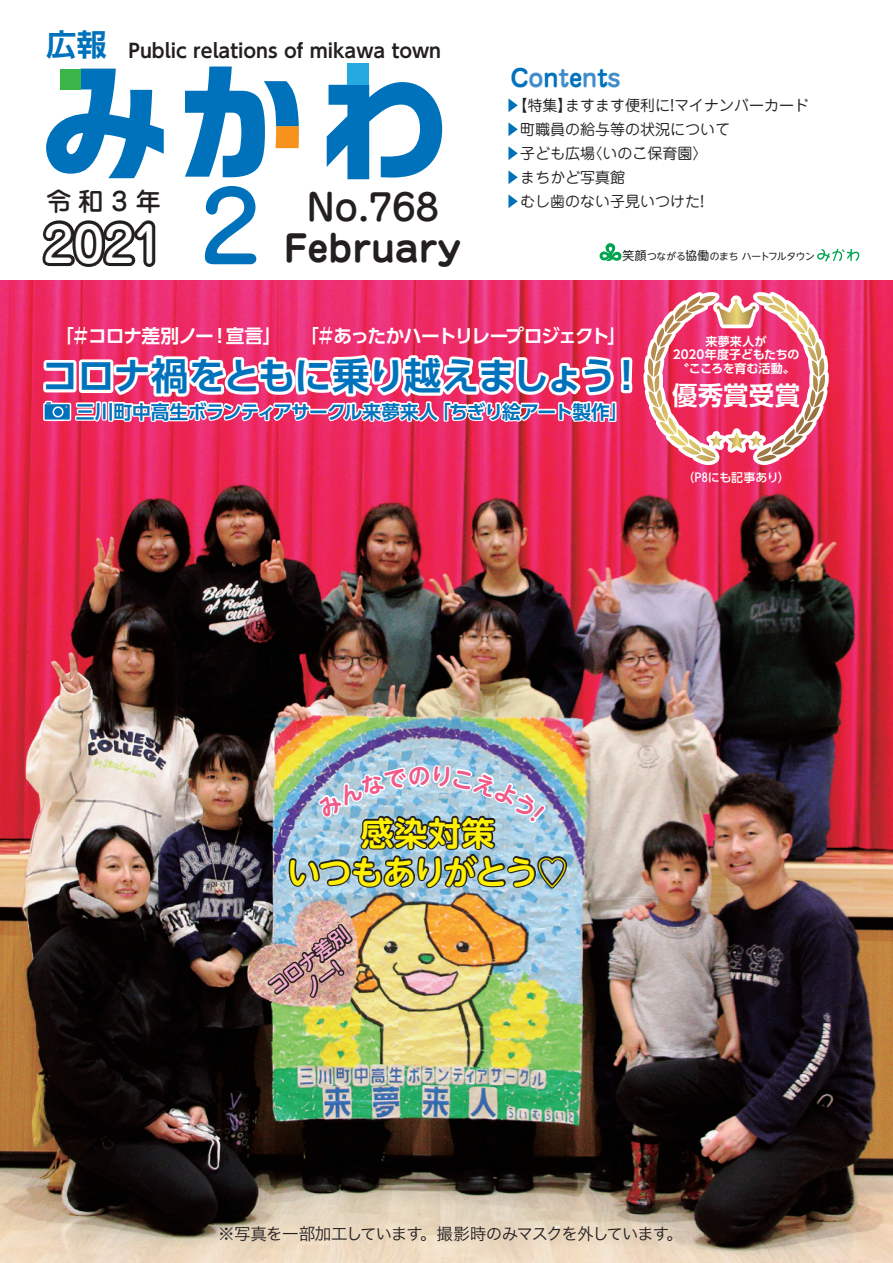
<style>
.page{position:relative;width:893px;height:1263px;background:#fff}
.page>*{position:absolute;margin:0;border:0;box-sizing:border-box;transform-origin:0 0}
.t1{font:500 97.2px "Jun 34 Pro";color:#0072bc}
.t2{font:500 48.75px "Jun 34 Pro";color:#fff}
.t3{font:700 37.5px "UD Shin Go Pro De";letter-spacing:-.045em;color:#0072bc}
.t4{font:700 36.45px "Jun 501 Pro";color:#231f20;scale:1.04 1}
.t5{font:500 36.45px "Jun 34 Pro";color:#231f20;scale:1.04 1}
.t6{font:700 33px/39px "UD Shin M Go Pro De";letter-spacing:-.035em;color:#fff101;text-align:center}
.t7{font:700 30.3px "UD Shin Go Pro De";color:#0072bc}
.t8{font:700 25.5px "UD Shin Go Pro De";letter-spacing:.01em;color:#fff}
.t9{font:500 25.5px "Jun 34 Pro";color:#231f20}
.t10{font:700 24px "Jun 501 Pro";letter-spacing:-.005em;color:#0072bc}
.t11{font:700 19.5px/23px "UD Shin M Go Pro De";color:#f5adce;text-align:center}
.t12{font:700 19.05px "UD Shin Go Pro De";color:#231f20}
.t13{font:700 18.75px "UD Shin Go Pro De";letter-spacing:-.095em;color:#fff}
.t14{font:700 18.75px "UD Shin Go Pro De";letter-spacing:-.015em;color:#0072bc;scale:.5 1}
.t15{font:700 18.75px "UD Shin Go Pro De";letter-spacing:-.04em;color:#0072bc}
.t16{font:700 18.75px "UD Shin Go Pro De";letter-spacing:-.045em;color:#fff}
.t17{font:700 18.75px "UD Shin Go Pro De";letter-spacing:-.065em;color:#fff}
.t18{font:16.5px "Hira Kaku Pro W3";letter-spacing:-.055em;color:#231f20}
.t19{font:15px/24px "Jun 201 Pro";color:#231f20}
.t20{font:700 12px/13.5px "UD Shin Go Pro De";color:#fff;text-align:center}
.t21{font:500 12px "UD Shin Go Pro";color:#fff}
.t22{font:9.75px "UD Shin M Go Pro";letter-spacing:-.02em;color:#231f20}
.s1{color:#448dcb}
.s2{color:#0072bc}
.s3{font-size:11.85px}
</style>
<div class="page">
<img style="left:0;top:281px;width:893px;height:982px">
<svg style="left:39px;top:63px;width:820px;height:405px"></svg>
<img style="left:266px;top:675px;width:302px;height:325px">
<h3 class="t7" style="left:46px;top:20px;width:62px">広報</h3>
<p class="t12" style="left:128px;top:35px;width:314px">Public relations of mikawa town</p>
<h3 class="t9" style="left:46px;top:181px;width:116px">令和3 年</h3>
<h1 class="t1" style="left:200px;top:150px;width:63px">2</h1>
<h2 class="t2" style="left:43px;top:206px;width:122px">2021</h2>
<h3 class="t5" style="left:306px;top:178px;width:129px">No.768</h3>
<h3 class="t4" style="left:284px;top:219px;width:172px">February</h3>
<h3 class="t10" style="left:511px;top:58px;width:112px">C<span class="s1">o</span>n<span class="s1">t</span>e<span class="s1">n</span>t<span class="s1">s</span></h3>
<p class="t19" style="left:505px;top:91px;width:69px"><span class="s2">▶</span>【特集】</p>
<p class="t19" style="left:505px;top:115px;width:226px"><span class="s2">▶</span>町職員の給与等の状況について</p>
<p class="t19" style="left:588px;top:139px;width:121px">〈いのこ保育園〈</p>
<p class="t19" style="left:565px;top:91px;width:246px">ますます便利に!マイナンバーカード</p>
<p class="t19" style="left:505px;top:139px;width:201px"><span class="s2">▶</span>子ども広場<br><span class="s2">▶</span>まちかど写真館<br><span class="s2">▶</span>むし歯のない子見いつけた!</p>
<p class="t22" style="left:623px;top:248px;width:194px"><span class="s3">笑顔</span>つながる<span class="s3">協働</span>のまちハートフルタウン</p>
<p class="t13" style="left:226px;top:321px;width:402px">宣言」　「＃あったかハートリレープロジェクト「</p>
<p class="t16" style="left:55px;top:321px;width:160px">「＃コロナ差別ノー</p>
<p class="t17" style="left:211px;top:321px;width:20px">！</p>
<h3 class="t3" style="left:41px;top:345px;width:577px">コロナ禍をともに乗り越えましょう</h3>
<p class="t15" style="left:432px;top:396px;width:197px">「ちぎり絵アート製作「</p>
<p class="t14" style="left:66px;top:396px;width:744px">　三川町中高生ボランティアサークル来夢来人</p>
<h3 class="t3" style="left:608px;top:345px;width:39px">!</h3>
<p class="t20" style="left:673px;top:334px;width:128px">来夢来人が<br>2020年度子どもたちの〝こころを育む活動〟</p>
<h3 class="t8" style="left:672px;top:375px;width:130px">優秀賞受賞</h3>
<p class="t21" style="left:683px;top:468px;width:109px">（P8にも記事あり(</p>
<h3 class="t6" style="left:287px;top:812px;width:283px">感染対策<br>いつもありがとう♡</h3>
<h3 class="t11" style="left:263px;top:979px;width:97px;rotate:-37deg">コロナ差別ノー!</h3>
<p class="t18" style="left:420px;top:1218px;width:251px">。撮影時のみマスクを外しています</p>
<p class="t18" style="left:218px;top:1218px;width:206px">※写真を一部加工しています</p>
<p class="t18" style="left:666px;top:1218px;width:18px">。</p>
</div>
